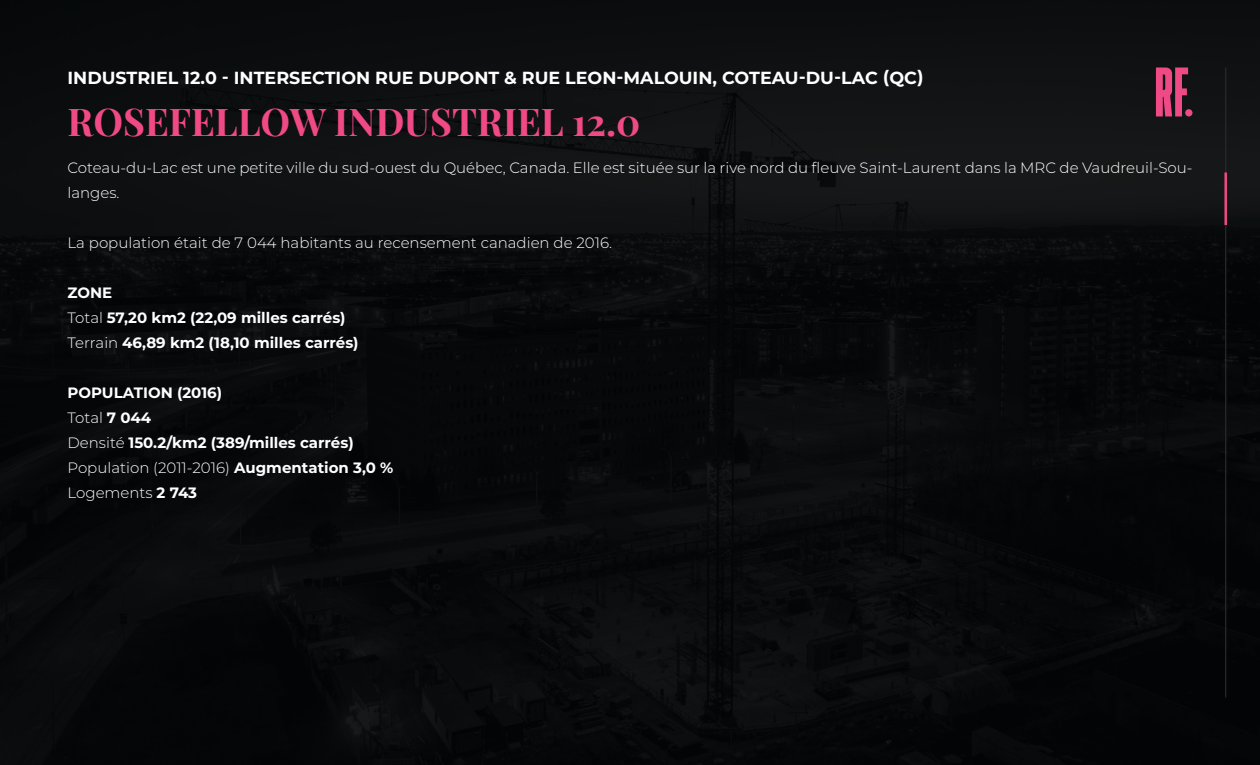
<style>
.page{position:relative;width:1260px;height:765px;background:#fff}
.page>*{position:absolute;margin:0;border:0;box-sizing:border-box;transform-origin:0 0}
.t1{font:37.5px "Playfair Display";color:#ef4986}
.t2{font:700 17.5px "Montserrat";color:#fff}
.t3{font:300 15px/25px "Montserrat";color:#fff}
.t4{font:700 15px/25px "Montserrat";color:#fff}
.s1{font-weight:300}
</style>
<div class="page">
<img style="left:0;top:0;width:1260px;height:765px">
<svg style="left:1156px;top:68px;width:32px;height:48px;background:#ae3964"></svg>
<div style="left:1185px;top:109px;width:8px;height:7px;background:#ef4986;border-radius:50%"></div>
<hr style="left:1225px;top:67px;width:1px;height:53px;background:#29292c">
<hr style="left:1225px;top:120px;width:1px;height:52px;background:#29292c">
<hr style="left:1224px;top:172px;width:3px;height:53px;background:#ef4986">
<hr style="left:1225px;top:225px;width:1px;height:52px;background:#29292c">
<hr style="left:1225px;top:277px;width:1px;height:53px;background:#29292c">
<hr style="left:1225px;top:330px;width:1px;height:52px;background:#29292c">
<hr style="left:1225px;top:382px;width:1px;height:53px;background:#29292c">
<hr style="left:1225px;top:435px;width:1px;height:52px;background:#29292c">
<hr style="left:1225px;top:487px;width:1px;height:53px;background:#29292c">
<hr style="left:1225px;top:540px;width:1px;height:52px;background:#29292c">
<hr style="left:1225px;top:592px;width:1px;height:53px;background:#29292c">
<hr style="left:1225px;top:645px;width:1px;height:52px;background:#29292c">
<p class="t2" style="left:68px;top:69px;width:858px">INDUSTRIEL 12.0 - INTERSECTION RUE DUPONT &amp; RUE LEON-MALOUIN, COTEAU-DU-LAC (QC)</p>
<h1 class="t1" style="left:68px;top:100px;width:574px">ROSEFELLOW INDUSTRIEL 12.0</h1>
<p class="t3" style="left:68px;top:157px;width:1127px">Coteau-du-Lac est une petite ville du sud-ouest du Québec, Canada. Elle est située sur la rive nord du fleuve Saint-Laurent dans la MRC de Vaudreuil-Sou&shy;langes.</p>
<p class="t3" style="left:68px;top:232px;width:546px">La population était de 7 044 habitants au recensement canadien de 2016.</p>
<p class="t4" style="left:68px;top:281px;width:293px">ZONE<br><span class="s1">Total</span> 57,20 km2 (22,09 milles carrés)<br><span class="s1">Terrain</span> 46,89 km2 (18,10 milles carrés)</p>
<p class="t4" style="left:68px;top:381px;width:327px">POPULATION (2016)<br><span class="s1">Total</span> 7 044<br><span class="s1">Densité</span> 150.2/km2 (389/milles carrés)<br><span class="s1">Population (2011-2016)</span> Augmentation 3,0 %<br><span class="s1">Logements</span> 2 743</p>
</div>
